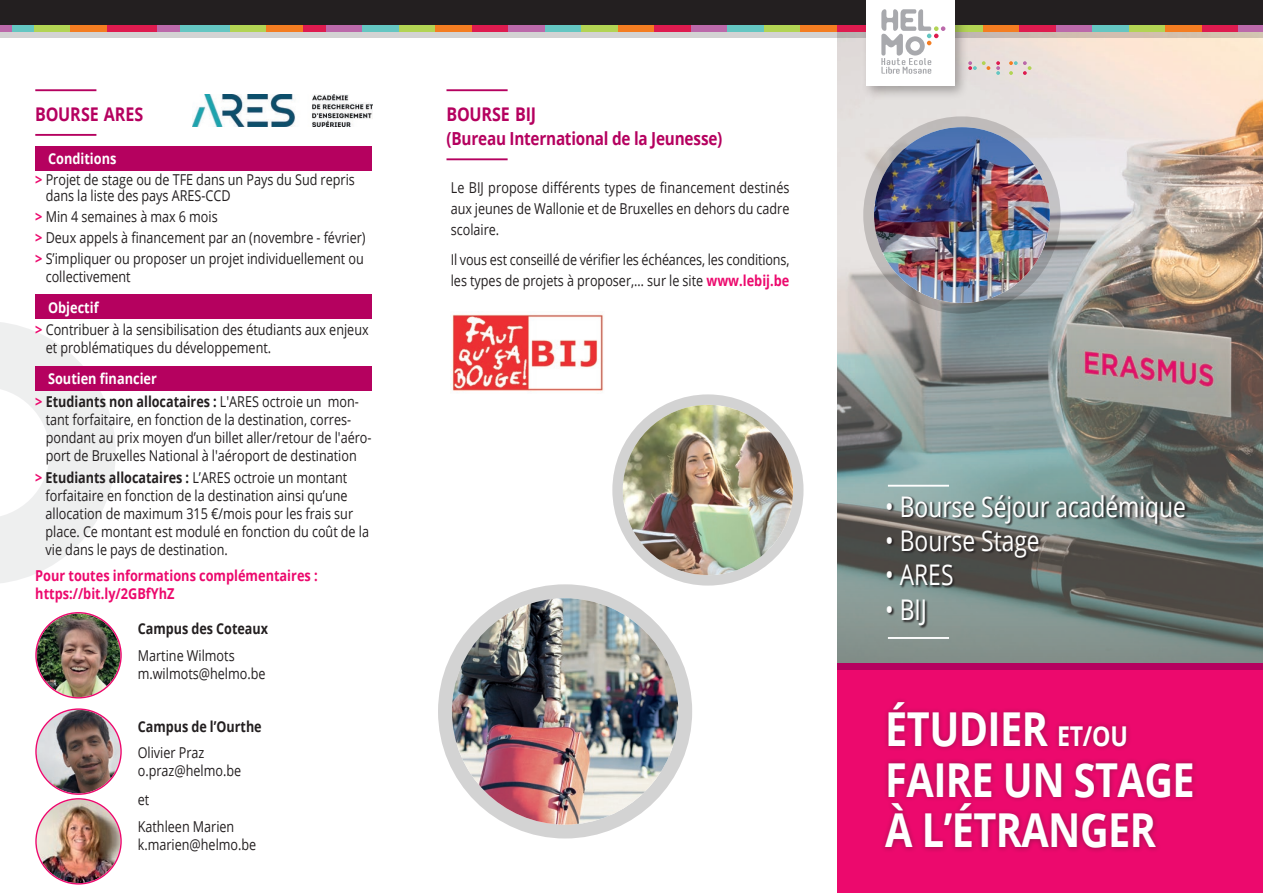
<style>
.page{position:relative;width:1263px;height:893px;background:#fff}
.page>*{position:absolute;margin:0;border:0;box-sizing:border-box;transform-origin:0 0}
.t1{font:700 46.8px/50.6px "Open Sans";letter-spacing:-.015em;color:#fff;scale:.85 1}
.t2{font:28.5px "Open Sans";color:#fff;scale:.8 1}
.t3{font:700 18.9px "Open Sans";letter-spacing:-.01em;color:#b5015f;scale:.85 1}
.t4{font:700 18px "Open Sans";letter-spacing:-.015em;color:#b5015f;scale:.85 1}
.t5{font:15px/18px "Open Sans";color:#231f20;scale:.84 1}
.t6{font:700 15px/18px "Open Sans";color:#ec096d;scale:.85 1}
.t7{font:700 15px "Open Sans";color:#fff;scale:.85 1}
.t8{font:700 15px "Open Sans";color:#231f20;scale:.84 1}
.s1{font-weight:700;color:#ec096d}
.s2{font-weight:700}
.s3{font-size:27.3px}
</style>
<div class="page">
<svg style="left:0;top:322px;width:116px;height:261px"></svg>
<div style="left:35px;top:147px;width:337px;height:24px;background:#b5015f"></div>
<div style="left:35px;top:295px;width:337px;height:24px;background:#b5015f"></div>
<div style="left:35px;top:367px;width:337px;height:24px;background:#b5015f"></div>
<img style="left:838px;top:38px;width:425px;height:625px">
<div style="left:838px;top:663px;width:425px;height:20px;background:#b5015f"></div>
<svg style="left:0;top:32px;width:1263px;height:6px;background:#d1cdc9"></svg>
<div style="left:838px;top:670px;width:425px;height:223px;background:#ec096d"></div>
<div style="left:881px;top:698px;width:317px;height:156px;background:#231f20;opacity:.4"></div>
<hr style="left:888px;top:637px;width:61px;height:2px;background:#fff">
<svg style="left:969px;top:61px;width:21px;height:9px"></svg>
<svg style="left:996px;top:61px;width:4px;height:14px"></svg>
<svg style="left:1009px;top:61px;width:22px;height:14px"></svg>
<div style="left:0;top:0;width:1263px;height:31px;background:#231f20"></div>
<div style="left:837px;top:26px;width:36px;height:6px;background:#de1b4f"></div>
<div style="left:946px;top:26px;width:37px;height:6px;background:#b2d454"></div>
<div style="left:983px;top:26px;width:36px;height:6px;background:#f47d21"></div>
<div style="left:1019px;top:26px;width:37px;height:6px;background:#de1b4f"></div>
<div style="left:1056px;top:26px;width:36px;height:6px;background:#bb69aa"></div>
<div style="left:1092px;top:26px;width:37px;height:6px;background:#64c6c2"></div>
<div style="left:1129px;top:26px;width:36px;height:6px;background:#b2d454"></div>
<div style="left:1165px;top:26px;width:37px;height:6px;background:#f47d21"></div>
<div style="left:1202px;top:26px;width:36px;height:6px;background:#de1b4f"></div>
<div style="left:1238px;top:26px;width:25px;height:6px;background:#bb69aa"></div>
<div style="left:107px;top:26px;width:37px;height:6px;background:#de1b4f"></div>
<div style="left:144px;top:26px;width:36px;height:6px;background:#bb69aa"></div>
<div style="left:180px;top:26px;width:37px;height:6px;background:#64c6c2"></div>
<div style="left:290px;top:26px;width:36px;height:6px;background:#de1b4f"></div>
<div style="left:326px;top:26px;width:37px;height:6px;background:#bb69aa"></div>
<div style="left:363px;top:26px;width:36px;height:6px;background:#64c6c2"></div>
<div style="left:399px;top:26px;width:37px;height:6px;background:#b2d454"></div>
<div style="left:436px;top:26px;width:36px;height:6px;background:#f47d21"></div>
<div style="left:472px;top:26px;width:37px;height:6px;background:#de1b4f"></div>
<div style="left:509px;top:26px;width:36px;height:6px;background:#bb69aa"></div>
<div style="left:545px;top:26px;width:36px;height:6px;background:#64c6c2"></div>
<div style="left:581px;top:26px;width:37px;height:6px;background:#b2d454"></div>
<div style="left:618px;top:26px;width:36px;height:6px;background:#f47d21"></div>
<div style="left:654px;top:26px;width:37px;height:6px;background:#de1b4f"></div>
<div style="left:691px;top:26px;width:36px;height:6px;background:#bb69aa"></div>
<div style="left:727px;top:26px;width:37px;height:6px;background:#64c6c2"></div>
<div style="left:764px;top:26px;width:36px;height:6px;background:#b2d454"></div>
<div style="left:800px;top:26px;width:37px;height:6px;background:#f47d21"></div>
<div style="left:861px;top:0;width:108px;height:100px;background:#231f20;opacity:.34"></div>
<div style="left:867px;top:0;width:88px;height:86px;background:#fff"></div>
<svg style="left:881px;top:9px;width:64px;height:65px"></svg>
<div style="left:121px;top:26px;width:36px;height:6px;background:#de1b4f"></div>
<div style="left:194px;top:26px;width:36px;height:6px;background:#64c6c2"></div>
<div style="left:230px;top:26px;width:37px;height:6px;background:#b2d454"></div>
<div style="left:267px;top:26px;width:36px;height:6px;background:#f47d21"></div>
<div style="left:0;top:26px;width:34px;height:6px;background:#64c6c2"></div>
<div style="left:34px;top:26px;width:37px;height:6px;background:#b2d454"></div>
<div style="left:71px;top:26px;width:36px;height:6px;background:#f47d21"></div>
<div style="left:0;top:26px;width:11px;height:6px;background:#bb69aa"></div>
<div style="left:887px;top:495px;width:301px;height:133px;background:#231f20;opacity:.96"></div>
<hr style="left:888px;top:485px;width:61px;height:2px;background:#fff">
<hr style="left:35px;top:89px;width:61px;height:2px;background:#b5015f">
<hr style="left:35px;top:134px;width:61px;height:2px;background:#b5015f">
<div style="left:863px;top:116px;width:197px;height:198px;border:24px solid #231f20;border-radius:50%"></div>
<img style="left:874px;top:127px;width:176px;height:176px;border-radius:88px">
<div style="left:612px;top:394px;width:191px;height:192px;border:23px solid #231f20;border-radius:50%"></div>
<img style="left:623px;top:405px;width:170px;height:170px;border-radius:85px">
<div style="left:438px;top:584px;width:254px;height:254px;border:31px solid #231f20;border-radius:50%"></div>
<img style="left:452px;top:598px;width:226px;height:227px;border-radius:113px">
<hr style="left:446px;top:89px;width:62px;height:2px;background:#b5015f">
<hr style="left:446px;top:158px;width:62px;height:2px;background:#b5015f">
<img style="left:451px;top:314px;width:153px;height:77px">
<img style="left:37px;top:613px;width:83px;height:84px;border-radius:42px">
<img style="left:37px;top:710px;width:83px;height:83px;border-radius:42px">
<img style="left:37px;top:799px;width:83px;height:84px;border-radius:42px">
<img style="left:192px;top:94px;width:180px;height:33px">
<p class="t3" style="left:35px;top:100px;width:128px">BOURSE ARES</p>
<p class="t7" style="left:48px;top:148px;width:82px">Conditions</p>
<p class="t5" style="left:46px;top:171px;width:370px;line-height:16.5px;text-indent:-10px"><span class="s1">&gt;</span> Projet de stage ou de TFE dans un Pays du Sud repris dans la liste des pays ARES-CCD</p>
<p class="t5" style="left:35px;top:207px;width:219px"><span class="s1">&gt;</span> Min 4 semaines à max 6 mois</p>
<p class="t5" style="left:35px;top:228px;width:395px"><span class="s1">&gt;</span> Deux appels à financement par an (novembre - février)</p>
<p class="t5" style="left:46px;top:249px;width:380px;text-indent:-10px"><span class="s1">&gt;</span> S’impliquer ou proposer un projet individuellement ou collectivement</p>
<p class="t7" style="left:48px;top:297px;width:61px">Objectif</p>
<p class="t5" style="left:46px;top:320px;width:386px;text-indent:-10px"><span class="s1">&gt;</span> Contribuer à la sensibilisation des étudiants aux enjeux et problématiques du développement.</p>
<p class="t7" style="left:48px;top:368px;width:130px">Soutien financier</p>
<p class="t5" style="left:46px;top:392px;width:389px;text-indent:-10px"><span class="s1">&gt;</span> <span class="s2">Etudiants non allocataires :</span> L'ARES octroie un mon&shy;tant forfaitaire, en fonction de la destination, corres&shy;pondant au prix moyen d’un billet aller/retour de l'aéro&shy;port de Bruxelles National à l'aéroport de destination</p>
<p class="t5" style="left:46px;top:468px;width:386px;text-indent:-10px"><span class="s1">&gt;</span> <span class="s2">Etudiants allocataires :</span> L’ARES octroie un montant forfaitaire en fonction de la destination ainsi qu’une allocation de maximum 315 €/mois pour les frais sur place. Ce montant est modulé en fonction du coût de la vie dans le pays de destination.</p>
<p class="t6" style="left:35px;top:567px;width:334px">Pour toutes informations complémentaires : https://bit.ly/2GBfYhZ</p>
<p class="t8" style="left:138px;top:618px;width:157px">Campus des Coteaux</p>
<p class="t5" style="left:138px;top:646px;width:117px">Martine Wilmots</p>
<p class="t5" style="left:138px;top:664px;width:154px">m.wilmots@helmo.be</p>
<p class="t8" style="left:138px;top:716px;width:149px">Campus de l’Ourthe</p>
<p class="t5" style="left:138px;top:743px;width:81px">Olivier Praz</p>
<p class="t5" style="left:138px;top:761px;width:125px">o.praz@helmo.be</p>
<p class="t5" style="left:138px;top:790px;width:15px">et</p>
<p class="t5" style="left:138px;top:817px;width:117px">Kathleen Marien</p>
<p class="t5" style="left:138px;top:835px;width:143px">k.marien@helmo.be</p>
<p class="t3" style="left:446px;top:100px;width:107px">BOURSE BIJ</p>
<p class="t4" style="left:446px;top:125px;width:326px">(Bureau International de la Jeunesse)</p>
<p class="t5" style="left:451px;top:177px;width:405px;line-height:21px;text-align:justify">Le BIJ propose différents types de financement destinés aux jeunes de Wallonie et de Bruxelles en dehors du cadre scolaire.</p>
<p class="t5" style="left:451px;top:248px;width:405px;line-height:21px">Il vous est conseillé de vérifier les échéances, les conditions, les types de projets à proposer,… sur le site <span class="s1">www.lebij.be</span></p>
<p class="t2" style="left:885px;top:487px;width:377px">• Bourse Séjour académique</p>
<p class="t2" style="left:885px;top:521px;width:195px">• Bourse Stage</p>
<p class="t2" style="left:885px;top:556px;width:87px">• ARES</p>
<p class="t2" style="left:885px;top:590px;width:54px">• BIJ</p>
<p class="t1" style="left:885px;top:703px;width:366px">ÉTUDIER <span class="s3">ET/OU<br></span>FAIRE UN STAGE</p>
<p class="t1" style="left:885px;top:804px;width:320px">À L’ÉTRANGER</p>
</div>
